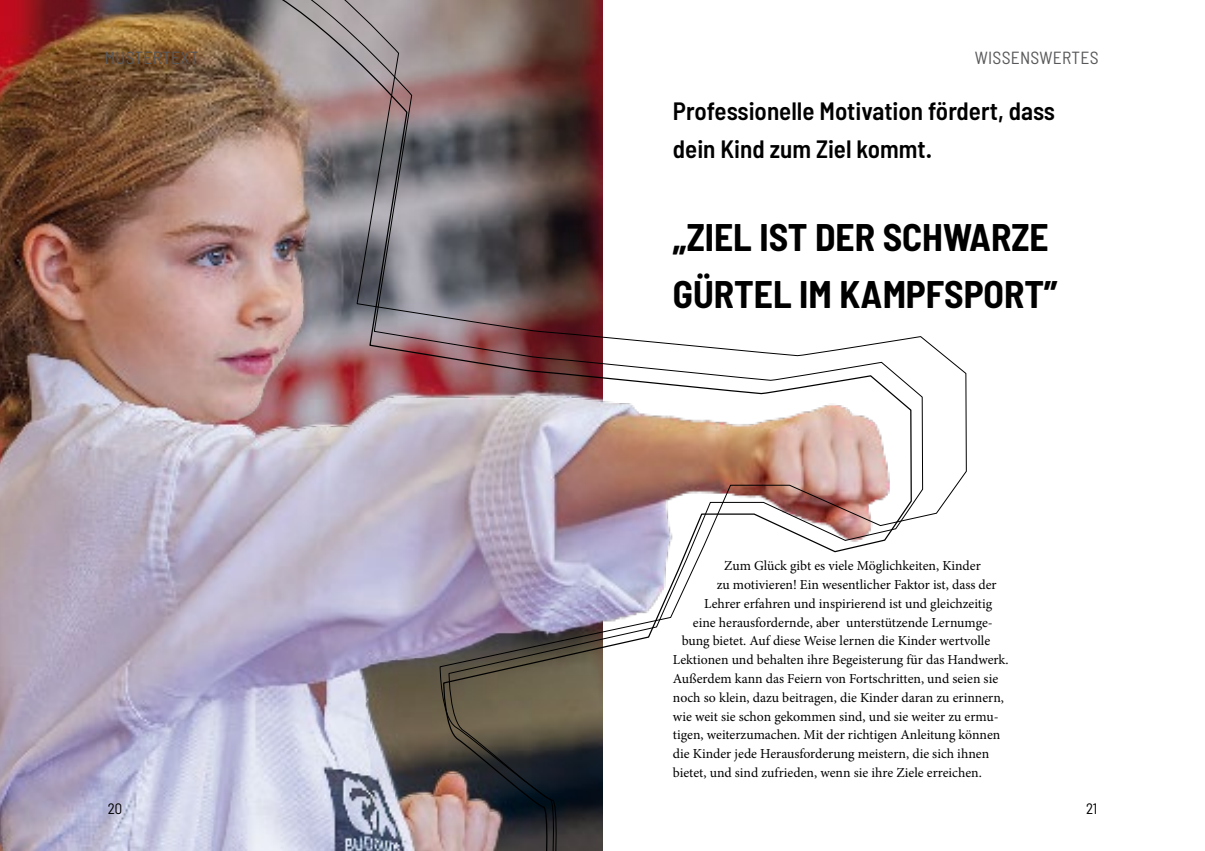
<style>
.page{position:relative;width:1205px;height:851px;background:#fff}
.page>*{position:absolute;margin:0;border:0;box-sizing:border-box;transform-origin:0 0}
.t1{font:700 semi-condensed 37.5px/56.2px "Barlow";color:#000}
.t2{font:600 semi-condensed 25px/37.5px "Barlow";color:#000}
.t3{font:semi-condensed 17.5px "Barlow";letter-spacing:.015em;color:#58585a}
.t4{font:semi-condensed 15px "Barlow";color:#000}
.t5{font:13.75px "Minion Pro";color:#000}
</style>
<div class="page">
<img style="left:0;top:0;width:966px;height:850px">
<p class="t3" style="left:105px;top:47px;width:95px">MUSTERTEXT</p>
<p class="t3" style="left:975px;top:47px;width:125px">WISSENSWERTES</p>
<h2 class="t2" style="left:673px;top:92px;width:384px">Professionelle Motivation fördert, dass dein Kind zum Ziel kommt.</h2>
<h1 class="t1" style="left:673px;top:209px;width:386px">„ZIEL IST DER SCHWARZE<br>GÜRTEL IM KAMPFSPORT”</h1>
<p class="t5" style="left:724px;top:556px;width:258px">Zum Glück gibt es viele Möglichkeiten, Kinder</p>
<p class="t5" style="left:717px;top:575px;width:281px">zu motivieren! Ein wesentlicher Faktor ist, dass der</p>
<p class="t5" style="left:704px;top:594px;width:290px">Lehrer erfahren und inspirierend ist und gleichzeitig</p>
<p class="t5" style="left:693px;top:613px;width:301px">eine herausfordernde, aber unterstützende Lernumge-</p>
<p class="t5" style="left:682px;top:631px;width:310px">bung bietet. Auf diese Weise lernen die Kinder wertvolle</p>
<p class="t5" style="left:673px;top:650px;width:337px">Lektionen und behalten ihre Begeisterung für das Handwerk.</p>
<p class="t5" style="left:673px;top:669px;width:327px">Außerdem kann das Feiern von Fortschritten, und seien sie</p>
<p class="t5" style="left:673px;top:688px;width:333px">noch so klein, dazu beitragen, die Kinder daran zu erinnern,</p>
<p class="t5" style="left:673px;top:706px;width:327px">wie weit sie schon gekommen sind, und sie weiter zu ermu-</p>
<p class="t5" style="left:673px;top:725px;width:329px">tigen, weiterzumachen. Mit der richtigen Anleitung können</p>
<p class="t5" style="left:673px;top:744px;width:318px">die Kinder jede Herausforderung meistern, die sich ihnen</p>
<p class="t5" style="left:673px;top:763px;width:310px">bietet, und sind zufrieden, wenn sie ihre Ziele erreichen.</p>
<p class="t4" style="left:108px;top:799px;width:16px">20</p>
<p class="t4" style="left:1086px;top:799px;width:13px">21</p>
</div>
